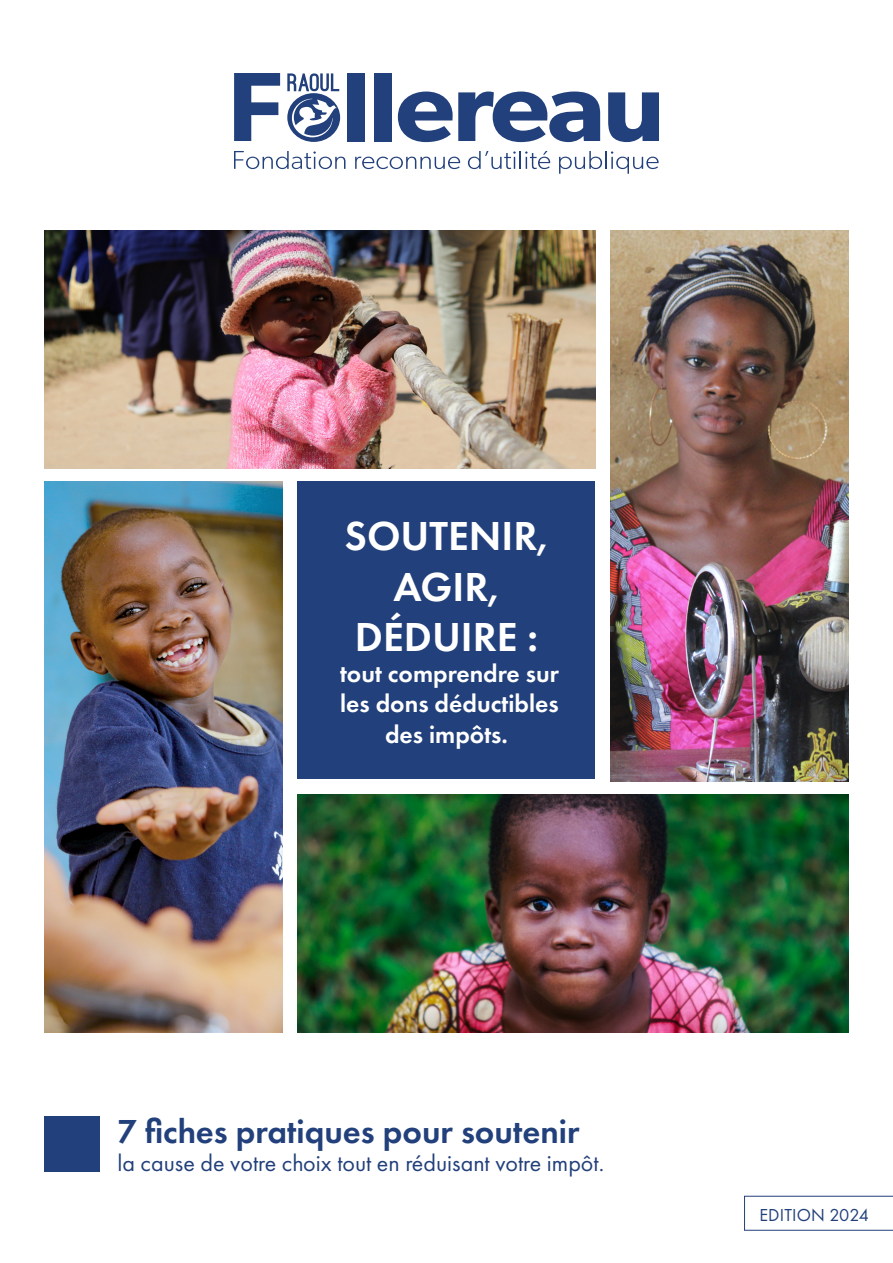
<style>
.page{position:relative;width:893px;height:1263px;background:#fff}
.page>*{position:absolute;margin:0;border:0;box-sizing:border-box;transform-origin:0 0}
.t1{font:600 42px/50.4px "Futura PT";color:#fff;text-align:center}
.t2{font:600 34.5px "Futura PT";color:#22407b}
.t3{font:600 25.5px/30.6px "Futura PT";color:#fff;text-align:center}
.t4{font:24px "Futura PT";color:#22407b}
.t5{font:18px "Futura PT";letter-spacing:.01em;color:#22407b}
</style>
<div class="page">
<svg style="left:744px;top:1196px;width:149px;height:34px"></svg>
<svg style="left:234px;top:73px;width:46px;height:68px"></svg>
<div style="left:348px;top:73px;width:17px;height:68px;background:#22407b"></div>
<div style="left:375px;top:73px;width:17px;height:68px;background:#22407b"></div>
<svg style="left:398px;top:92px;width:202px;height:50px"></svg>
<svg style="left:608px;top:92px;width:51px;height:50px"></svg>
<svg style="left:287px;top:73px;width:53px;height:69px"></svg>
<svg style="left:234px;top:151px;width:111px;height:18px"></svg>
<svg style="left:355px;top:157px;width:105px;height:12px"></svg>
<svg style="left:468px;top:151px;width:82px;height:18px"></svg>
<svg style="left:559px;top:151px;width:100px;height:23px"></svg>
<div style="left:45px;top:1116px;width:55px;height:55px;background:#22407b"></div>
<div style="left:298px;top:482px;width:297px;height:297px;background:#22407b"></div>
<img style="left:45px;top:231px;width:550px;height:238px">
<img style="left:610px;top:231px;width:238px;height:550px">
<img style="left:298px;top:794px;width:550px;height:238px">
<img style="left:45px;top:482px;width:238px;height:550px">
<p class="t1" style="left:345px;top:510px;width:205px">SOUTENIR,<br>AGIR,<br>DÉDUIRE :</p>
<p class="t3" style="left:340px;top:657px;width:220px">tout comprendre sur les dons déductibles des impôts.</p>
<p class="t2" style="left:117px;top:1109px;width:463px">7 fiches pratiques pour soutenir</p>
<p class="t4" style="left:117px;top:1149px;width:488px">la cause de votre choix tout en réduisant votre impôt.</p>
<p class="t5" style="left:759px;top:1204px;width:111px">EDITION 2024</p>
</div>
